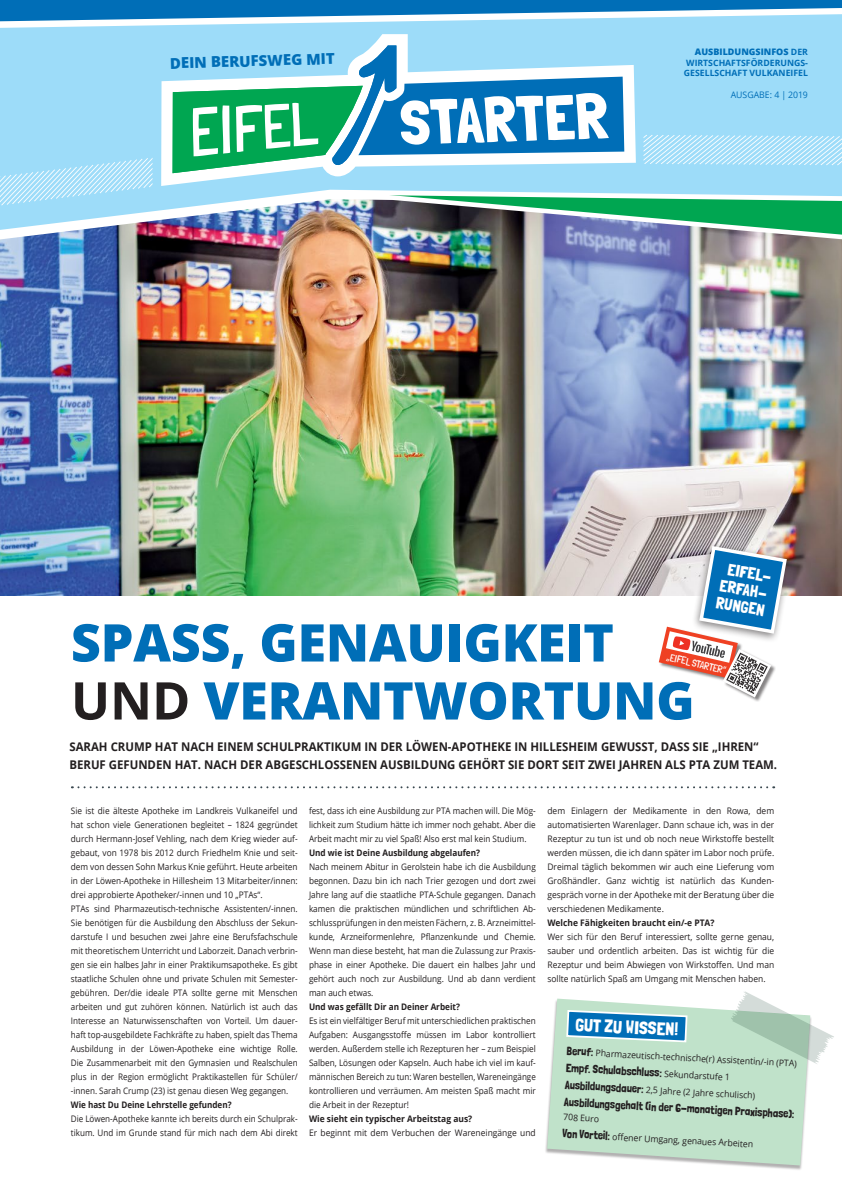
<style>
.page{position:relative;width:842px;height:1191px;background:#fff}
.page>*{position:absolute;margin:0;border:0;box-sizing:border-box;transform-origin:0 0}
.t1{font:800 52px/58px "Open Sans";letter-spacing:-.005em;color:#006eb7}
.t2{font:18.1px "Londrina Solid";color:#fff}
.t3{font:16.5px/17.3px "Londrina Solid";color:#fff;text-align:center}
.t4{font:800 15px "Open Sans";color:#006eb7}
.t5{font:700 12px/18px "Open Sans";color:#231f20;scale:.95 1}
.t6{font:11.9px "Londrina Solid";color:#231f20;scale:.96 1}
.t7{font:300 10.2px "Londrina Solid";color:#fff;scale:.93 1}
.t8{font:9px/14px "Open Sans";color:#231f20;scale:.92 1}
.t9{font:9px/14px "Open Sans";color:#231f20;text-align:justify;scale:.91 1}
.t10{font:9px/14px "Open Sans";color:#231f20;text-align:justify;scale:.94 1}
.t11{font:9px/14px "Open Sans";color:#231f20;scale:.9 1}
.t12{font:9px/17.1px "Open Sans";color:#231f20;scale:.96 1}
.t13{font:700 9px "Open Sans";color:#231f20;scale:.94 1}
.t14{font:700 9px "Open Sans";color:#231f20;scale:.91 1}
.t15{font:700 9px "Open Sans";color:#231f20;scale:.9 1}
.t16{font:800 9px "Open Sans";color:#006eb7}
.t17{font:9px "Open Sans";color:#006eb7}
.t18{font:700 8.7px/10.4px "Open Sans";color:#006eb7}
.s1{font-weight:700;font-size:8.7px}
.s2{font-weight:700;color:#231f20}
.s3{font-family:"Londrina Solid";font-size:11.9px}
.s4{font-family:"Open Sans";font-size:9px}
</style>
<div class="page">
<img style="left:0;top:249px;width:842px;height:346px">
<img style="left:0;top:238px;width:842px;height:11px">
<div style="left:0;top:0;width:842px;height:34px;background:#006eb7"></div>
<img style="left:13px;top:8px;width:829px;height:230px">
<svg style="left:0;top:14px;width:842px;height:216px;fill:#9ddcf9"></svg>
<svg style="left:0;top:158px;width:153px;height:47px;background:#ace1f9"></svg>
<svg style="left:643px;top:135px;width:199px;height:30px;background:#b4e4fa"></svg>
<div style="left:691px;top:541px;width:102px;height:101px;background:#231f20;opacity:.55"></div>
<svg style="left:72px;top:786px;width:695px;height:2px"></svg>
<div style="left:658px;top:626px;width:118px;height:76px;background:#231f20;opacity:.55"></div>
<svg style="left:659px;top:544px;width:130px;height:153px"></svg>
<div style="left:544px;top:999px;width:268px;height:171px;background:#231f20;opacity:.35"></div>
<svg style="left:547px;top:998px;width:263px;height:167px;background:#c7e3cf"></svg>
<svg style="left:565px;top:998px;width:123px;height:121px;background:#a2cfca"></svg>
<svg style="left:731px;top:991px;width:103px;height:73px"></svg>
<h3 class="t4" style="left:170px;top:52px;width:166px;rotate:-2deg">DEIN BERUFSWEG MIT</h3>
<p class="t16" style="left:695px;top:45px;width:115px">AUSBILDUNGSINFOS <span class="s1">DER</span></p>
<p class="t18" style="left:684px;top:57px;width:126px">WIRTSCHAFTSFÖRDERUNGS-<br>GESELLSCHAFT VULKANEIFEL</p>
<p class="t17" style="left:731px;top:88px;width:79px">AUSGABE: 4 | 2019</p>
<h3 class="t3" style="left:724px;top:559px;width:51px;rotate:10deg">EIFEL-<br>ERFAH-<br>RUNGEN</h3>
<h1 class="t1" style="left:71px;top:611px;width:625px">SPASS, GENAUIGKEIT<br><span class="s2">UND</span> VERANTWORTUNG</h1>
<h3 class="t5" style="left:69px;top:737px;width:746px">SARAH CRUMP HAT NACH EINEM SCHULPRAKTIKUM IN DER LÖWEN-APOTHEKE IN HILLESHEIM GEWUSST, DASS SIE „IHREN“<br>BERUF GEFUNDEN HAT. NACH DER ABGESCHLOSSENEN AUSBILDUNG GEHÖRT SIE DORT SEIT ZWEI JAHREN ALS PTA ZUM TEAM.</h3>
<p class="t7" style="left:668px;top:651px;width:66px;rotate:13deg">„EIFEL STARTER“</p>
<p class="t8" style="left:71px;top:803px;width:248px">Sie ist die älteste Apotheke im Landkreis Vulkaneifel und hat schon viele Generationen begleitet – 1824 gegründet durch Hermann-Josef Vehling, nach dem Krieg wieder auf&shy;gebaut, von 1978 bis 2012 durch Friedhelm Knie und seit&shy;dem von dessen Sohn Markus Knie geführt. Heute arbeiten in der Löwen-Apotheke in Hillesheim 13 Mitarbeiter/innen: drei approbierte Apotheker/-innen und 10 „PTAs“.<br>PTAs sind Pharmazeutisch-technische Assistenten/-innen.<br>Sie benötigen für die Ausbildung den Abschluss der Sekun&shy;darstufe I und besuchen zwei Jahre eine Berufsfachschule mit theoretischem Unterricht und Laborzeit. Danach verbrin&shy;gen sie ein halbes Jahr in einer Praktikumsapotheke. Es gibt staatliche Schulen ohne und private Schulen mit Semester&shy;gebühren. Der/die ideale PTA sollte gerne mit Menschen arbeiten und gut zuhören können. Natürlich ist auch das Interesse an Naturwissenschaften von Vorteil. Um dauer&shy;haft top-ausgebildete Fachkräfte zu haben, spielt das Thema Ausbildung in der Löwen-Apotheke eine wichtige Rolle.<br>Die Zusammenarbeit mit den Gymnasien und Realschulen plus in der Region ermöglicht Praktikastellen für Schüler/ -innen. Sarah Crump (23) ist genau diesen Weg gegangen.</p>
<p class="t15" style="left:71px;top:1098px;width:180px">Wie hast Du Deine Lehrstelle gefunden?</p>
<p class="t11" style="left:71px;top:1111px;width:253px">Die Löwen-Apotheke kannte ich bereits durch ein Schulprak&shy;tikum. Und im Grunde stand für mich nach dem Abi direkt</p>
<p class="t11" style="left:309px;top:803px;width:253px;text-align:justify">fest, dass ich eine Ausbildung zur PTA machen will. Die Mög&shy;lichkeit zum Studium hätte ich immer noch gehabt. Aber die Arbeit macht mir zu viel Spaß! Also erst mal kein Studium.</p>
<p class="t14" style="left:309px;top:846px;width:189px">Und wie ist Deine Ausbildung abgelaufen?</p>
<p class="t9" style="left:309px;top:859px;width:251px">Nach meinem Abitur in Gerolstein habe ich die Ausbildung begonnen. Dazu bin ich nach Trier gezogen und dort zwei Jahre lang auf die staatliche PTA-Schule gegangen. Danach kamen die praktischen mündlichen und schriftlichen Ab&shy;schlussprüfungen in den meisten Fächern, z. B. Arzneimittel&shy;kunde, Arzneiformenlehre, Pflanzenkunde und Chemie.<br>Wenn man diese besteht, hat man die Zulassung zur Praxis&shy;phase in einer Apotheke. Die dauert ein halbes Jahr und gehört auch noch zur Ausbildung. Und ab dann verdient man auch etwas.</p>
<p class="t14" style="left:309px;top:1000px;width:167px">Und was gefällt Dir an Deiner Arbeit?</p>
<p class="t9" style="left:309px;top:1013px;width:251px">Es ist ein vielfältiger Beruf mit unterschiedlichen praktischen Aufgaben: Ausgangsstoffe müssen im Labor kontrolliert werden. Außerdem stelle ich Rezepturen her – zum Beispiel Salben, Lösungen oder Kapseln. Auch habe ich viel im kauf&shy;männischen Bereich zu tun: Waren bestellen, Wareneingänge kontrollieren und verräumen. Am meisten Spaß macht mir die Arbeit in der Rezeptur!</p>
<p class="t13" style="left:309px;top:1112px;width:175px">Wie sieht ein typischer Arbeitstag aus?</p>
<p class="t10" style="left:309px;top:1125px;width:243px">Er beginnt mit dem Verbuchen der Wareneingänge und</p>
<p class="t10" style="left:547px;top:803px;width:243px">dem Einlagern der Medikamente in den Rowa, dem automatisierten Warenlager. Dann schaue ich, was in der Rezeptur zu tun ist und ob noch neue Wirkstoffe bestellt werden müssen, die ich dann später im Labor noch prüfe.<br>Dreimal täglich bekommen wir auch eine Lieferung vom Großhändler. Ganz wichtig ist natürlich das Kunden&shy;gespräch vorne in der Apotheke mit der Beratung über die verschiedenen Medikamente.</p>
<p class="t13" style="left:547px;top:916px;width:179px">Welche Fähigkeiten braucht ein/-e PTA?</p>
<p class="t10" style="left:547px;top:929px;width:243px">Wer sich für den Beruf interessiert, sollte gerne genau, sauber und ordentlich arbeiten. Das ist wichtig für die Rezeptur und beim Abwiegen von Wirkstoffen. Und man sollte natürlich Spaß am Umgang mit Menschen haben.</p>
<h2 class="t2" style="left:576px;top:1013px;width:105px;rotate:3deg">GUT ZU WISSEN!</h2>
<p class="t12" style="left:567px;top:1042px;width:242px;rotate:3deg"><span class="s3">Beruf:</span> Pharmazeutisch-technische(r) Assistentin/-in (PTA)</p>
<h3 class="t6" style="left:566px;top:1060px;width:173px;rotate:3deg">Empf. Schulabschluss: <span class="s4">Sekundarstufe 1</span></h3>
<p class="t12" style="left:565px;top:1076px;width:200px;rotate:3deg"><span class="s3">Ausbildungsdauer:</span> 2,5 Jahre (2 Jahre schulisch)</p>
<h3 class="t6" style="left:564px;top:1094px;width:242px;rotate:3deg">Ausbildungsgehalt (in der 6-monatigen Praxisphase):</h3>
<p class="t12" style="left:564px;top:1108px;width:200px;rotate:3deg">708 Euro<br><span class="s3">Von Vorteil:</span> off ener Umgang, genaues Arbeiten</p>
</div>
